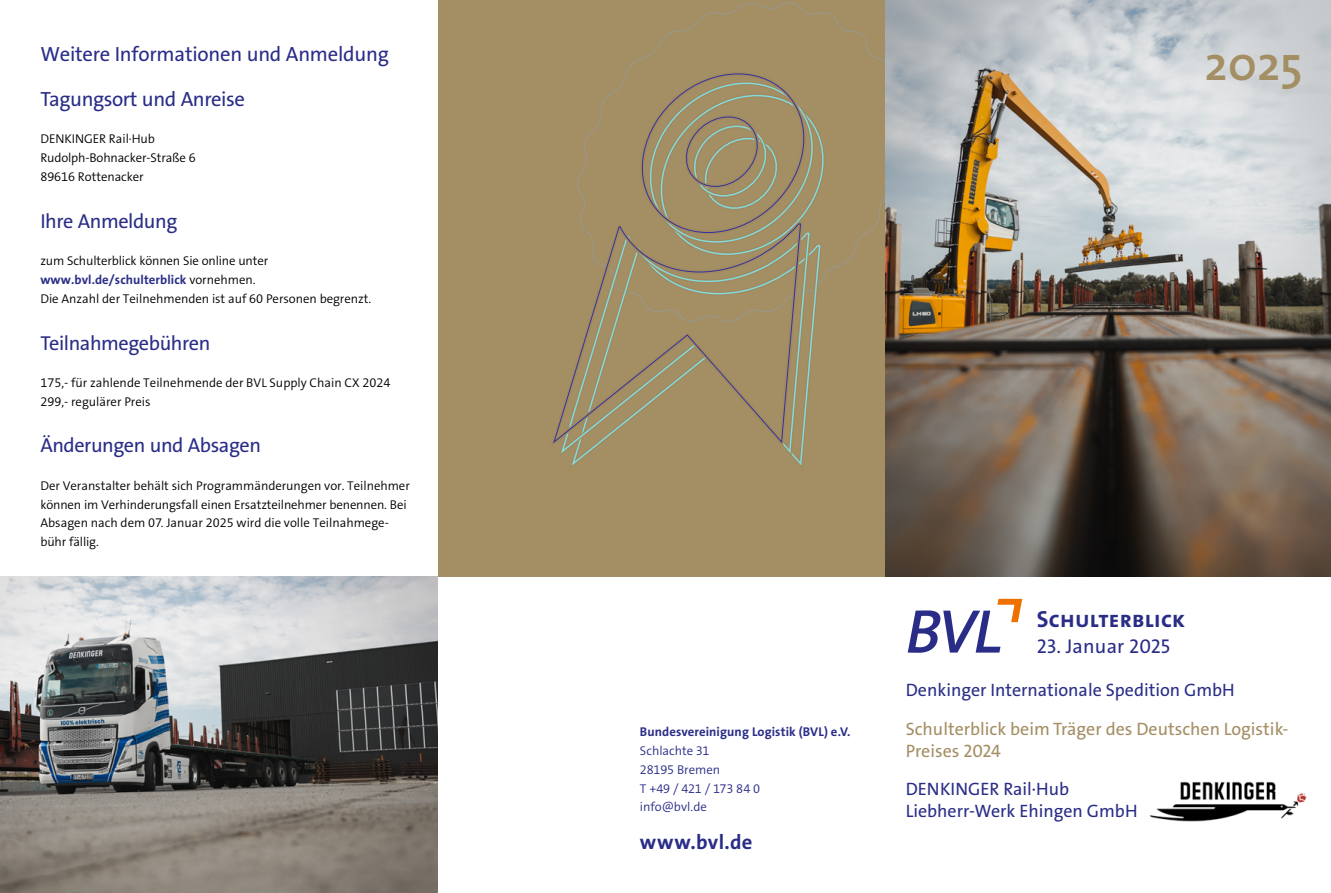
<style>
.page{position:relative;width:1331px;height:893px;background:#fff}
.page>*{position:absolute;margin:0;border:0;box-sizing:border-box;transform-origin:0 0}
.t1{font:48px "The Sans LP6 Se Bld";color:#a48e63}
.t2{font:23.25px "The Sans LP7 Bld";letter-spacing:.01em;color:#2a2d87}
.t3{font:20.7px/44.7px "The Sans LP5 Plain";letter-spacing:-.01em;color:#2a2d87}
.t4{font:20.7px "The Sans LP7 Bld";letter-spacing:.015em;color:#2a2d87}
.t5{font:20.25px "The Sans LP5 Plain";letter-spacing:-.02em;color:#2a2d87}
.t6{font:19.95px "The Sans LP5 Plain";letter-spacing:.01em;color:#2a2d87}
.t7{font:18px/21.6px "The Sans LP5 Plain";color:#2a2d87}
.t8{font:18px/21.6px "The Sans LP5 Plain";color:#a48e63}
.t9{font:12.75px/18.8px "The Sans LP4 Se Lig";letter-spacing:-.005em;color:#000}
.t10{font:12.75px "The Sans LP7 Bld";letter-spacing:.005em;color:#2a2d87}
.t11{font:12.75px/18.8px "The Sans LP4 Se Lig";color:#2a2d87}
.s1{font-family:"The Sans LP4 Se Lig";color:#000}
</style>
<div class="page">
<img style="left:884px;top:0;width:447px;height:577px">
<svg style="left:908px;top:599px;width:114px;height:54px"></svg>
<img style="left:0;top:577px;width:438px;height:316px">
<div style="left:438px;top:0;width:446px;height:577px;background:#a48e63"></div>
<svg style="left:627px;top:2px;width:257px;height:268px"></svg>
<svg style="left:572px;top:94px;width:258px;height:372px"></svg>
<svg style="left:572px;top:82px;width:247px;height:373px"></svg>
<svg style="left:561px;top:70px;width:250px;height:383px"></svg>
<svg style="left:553px;top:73px;width:258px;height:372px"></svg>
<img style="left:1149px;top:781px;width:158px;height:41px">
<h3 class="t3" style="left:40px;top:32px;width:350px">Weitere Informationen und Anmeldung<br>Tagungsort und Anreise</h3>
<p class="t9" style="left:40px;top:130px;width:157px">DENKINGER Rail∙Hub<br>Rudolph-Bohnacker-Straße 6<br>89616 Rottenacker</p>
<h3 class="t5" style="left:40px;top:208px;width:138px">Ihre Anmeldung</h3>
<p class="t9" style="left:40px;top:252px;width:229px">zum Schulterblick können Sie online unter</p>
<p class="t10" style="left:40px;top:272px;width:217px">www.bvl.de/schulterblick <span class="s1">vornehmen.</span></p>
<p class="t9" style="left:40px;top:289px;width:332px">Die Anzahl der Teilnehmenden ist auf 60 Personen begrenzt.</p>
<h3 class="t5" style="left:40px;top:330px;width:171px">Teilnahmegebühren</h3>
<p class="t9" style="left:40px;top:373px;width:351px">175,- für zahlende Teilnehmende der BVL Supply Chain CX 2024<br>299,- regulärer Preis</p>
<h3 class="t5" style="left:40px;top:433px;width:222px">Änderungen und Absagen</h3>
<p class="t9" style="left:40px;top:476px;width:371px">Der Veranstalter behält sich Programmänderungen vor. Teilnehmer können im Verhinderungsfall einen Ersatzteilnehmer benennen. Bei Absagen nach dem 07. Januar 2025 wird die volle Teilnahmege&shy;bühr fällig.</p>
<h1 class="t1" style="left:1204px;top:33px;width:99px">2025</h1>
<p class="t10" style="left:640px;top:724px;width:212px">Bundesvereinigung Logistik (BVL) e.V.</p>
<p class="t11" style="left:640px;top:741px;width:122px">Schlachte 31<br>28195 Bremen<br>T +49 / 421 / 173 84 0 info@bvl.de</p>
<h3 class="t4" style="left:640px;top:828px;width:114px">www.bvl.de</h3>
<h2 class="t2" style="left:1037px;top:603px;width:150px">SCHULTERBLICK</h2>
<h3 class="t6" style="left:1037px;top:633px;width:135px">23. Januar 2025</h3>
<h3 class="t7" style="left:906px;top:680px;width:331px">Denkinger Internationale Spedition GmbH</h3>
<h3 class="t8" style="left:906px;top:718px;width:384px">Schulterblick beim Träger des Deutschen Logistik-<br>Preises 2024</h3>
<h3 class="t7" style="left:906px;top:778px;width:233px">DENKINGER Rail∙Hub<br>Liebherr-Werk Ehingen GmbH</h3>
</div>
